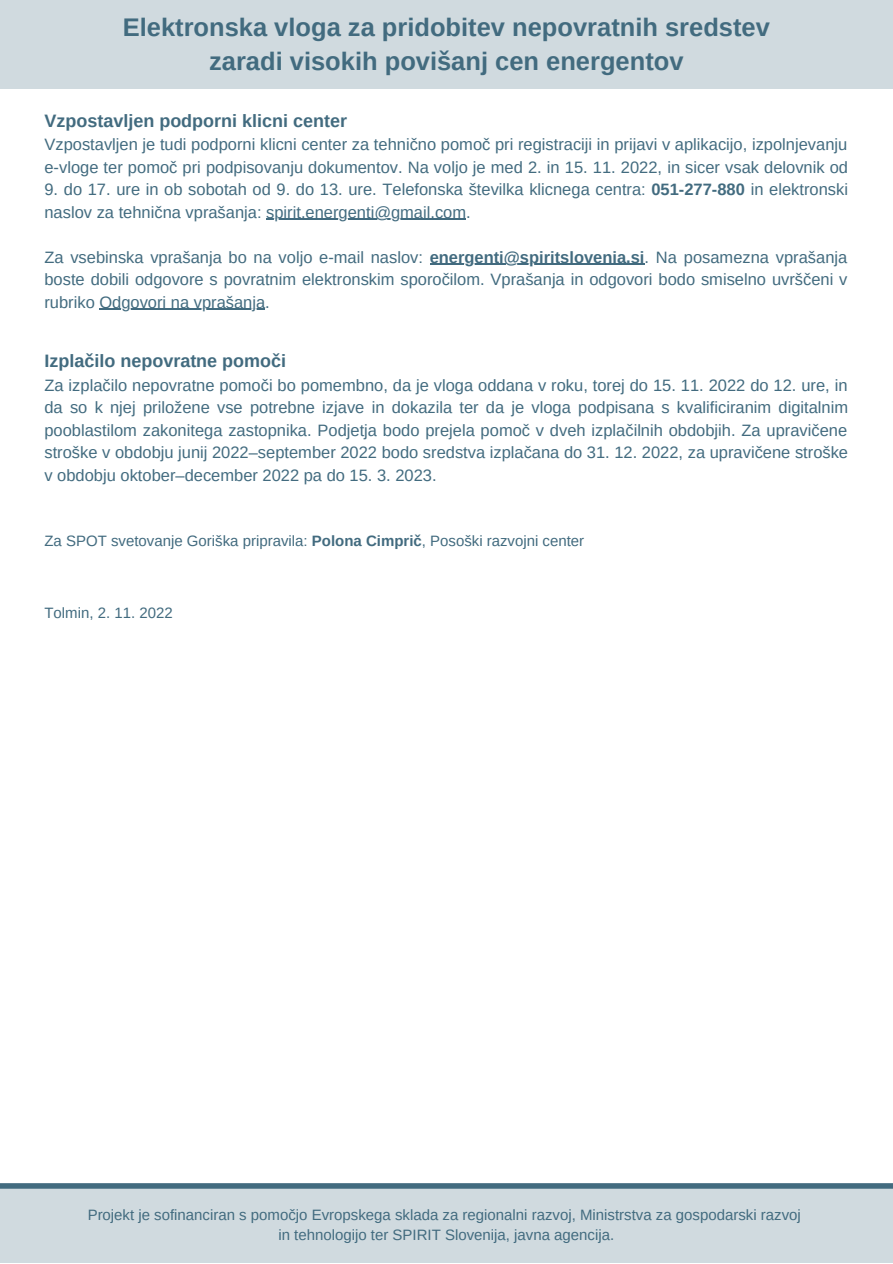
<style>
.page{position:relative;width:893px;height:1264px;background:#fff}
.page>*{position:absolute;margin:0;border:0;box-sizing:border-box;transform-origin:0 0}
.t1{font:700 25.5px/34.8px "Arimo";color:#426b7f;text-align:center}
.t2{font:700 18px "Arimo";color:#426b7f}
.t3{font:16.5px/22.5px "Arimo";color:#426b7f}
.t4{font:15px/20.2px "Arimo";color:#426b7f;text-align:center}
.s1{font-weight:700}
</style>
<div class="page">
<div style="left:0;top:0;width:892px;height:89px;background:#d0dadf"></div>
<div style="left:0;top:1188px;width:892px;height:74px;background:#d0dadf"></div>
<hr style="left:266px;top:219px;width:200px;height:1px;background:#426b7f">
<hr style="left:429px;top:264px;width:215px;height:1px;background:#426b7f">
<hr style="left:99px;top:309px;width:166px;height:1px;background:#426b7f">
<div style="left:0;top:1183px;width:892px;height:5px;background:#426b7f"></div>
<h1 class="t1" style="left:123px;top:9px;width:648px">Elektronska vloga za pridobitev nepovratnih sredstev zaradi visokih povišanj cen energentov</h1>
<p class="t2" style="left:44px;top:110px;width:304px">Vzpostavljen podporni klicni center</p>
<p class="t3" style="left:44px;top:133px;width:805px">Vzpostavljen je tudi podporni klicni center za tehnično pomoč pri registraciji in prijavi v aplikacijo, izpolnjevanju e-vloge ter pomoč pri podpisovanju dokumentov. Na voljo je med 2. in 15. 11. 2022, in sicer vsak delovnik od</p>
<p class="t3" style="left:44px;top:178px;width:805px">9. do 17. ure in ob sobotah od 9. do 13. ure. Telefonska številka klicnega centra: <span class="s1">051-277-880</span> in elektronski naslov za tehnična vprašanja: spirit.energenti@gmail.com.</p>
<p class="t3" style="left:44px;top:246px;width:804px;text-align:justify">Za vsebinska vprašanja bo na voljo e-mail naslov: <span class="s1">energenti@spiritslovenia.si</span>. Na posamezna vprašanja boste dobili odgovore s povratnim elektronskim sporočilom. Vprašanja in odgovori bodo smiselno uvrščeni v rubriko Odgovori na vprašanja.</p>
<p class="t2" style="left:44px;top:351px;width:243px">Izplačilo nepovratne pomoči</p>
<p class="t3" style="left:44px;top:374px;width:805px;text-align:justify">Za izplačilo nepovratne pomoči bo pomembno, da je vloga oddana v roku, torej do 15. 11. 2022 do 12. ure, in da so k njej priložene vse potrebne izjave in dokazila ter da je vloga podpisana s kvalificiranim digitalnim pooblastilom zakonitega zastopnika. Podjetja bodo prejela pomoč v dveh izplačilnih obdobjih. Za upravičene stroške v obdobju junij 2022–september 2022 bodo sredstva izplačana do 31. 12. 2022, za upravičene stroške v obdobju oktober–december 2022 pa do 15. 3. 2023.</p>
<p class="t4" style="left:44px;top:530px;width:541px">Za SPOT svetovanje Goriška pripravila: <span class="s1">Polona Cimprič</span>, Posoški razvojni center</p>
<p class="t4" style="left:44px;top:602px;width:130px">Tolmin, 2. 11. 2022</p>
<p class="t4" style="left:88px;top:1204px;width:714px">Projekt je sofinanciran s pomočjo Evropskega sklada za regionalni razvoj, Ministrstva za gospodarski razvoj in tehnologijo ter SPIRIT Slovenija, javna agencija.</p>
</div>
